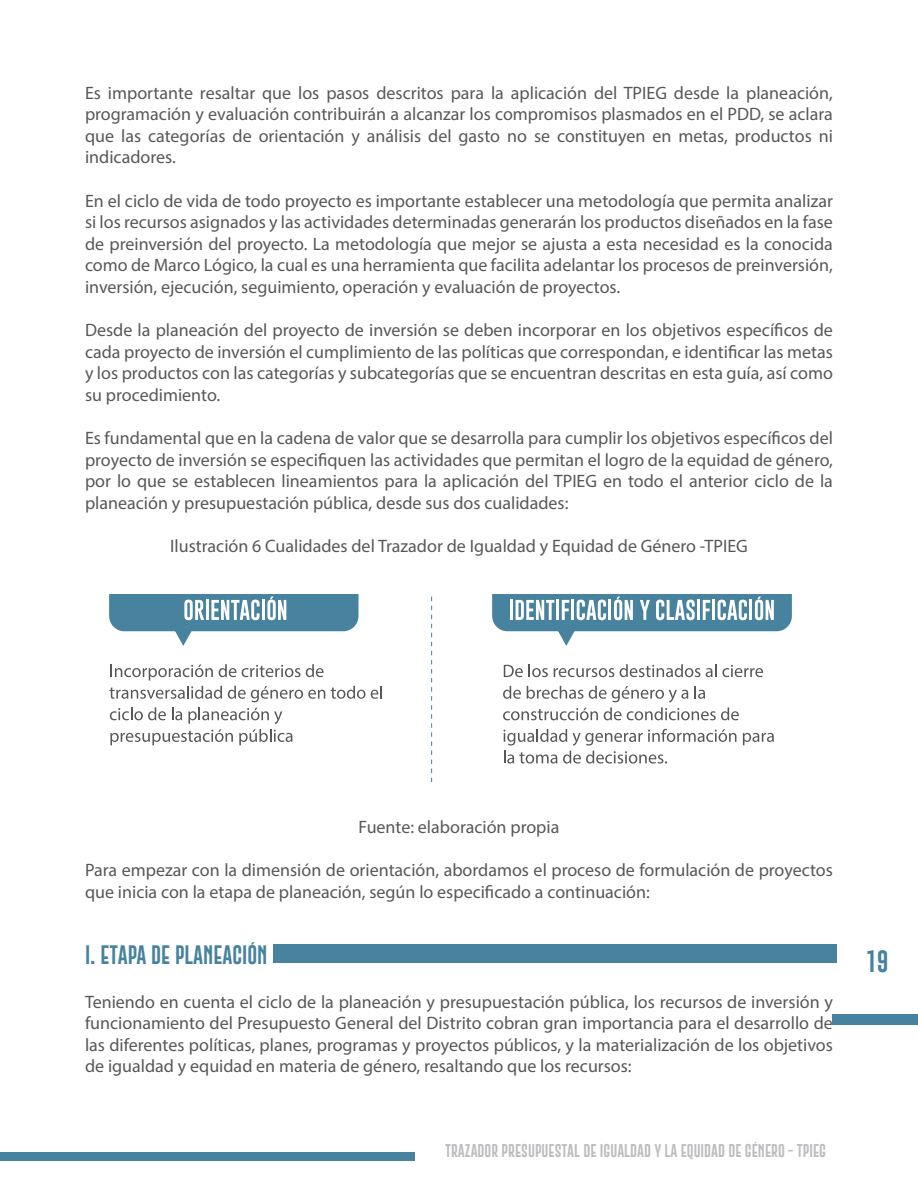
<style>
.page{position:relative;width:918px;height:1188px;background:#fff}
.page>*{position:absolute;margin:0;border:0;box-sizing:border-box;transform-origin:0 0}
.t1{font:22.5px "Gobold Extra 2";color:#47839e}
.t2{font:19.5px "Gobold Extra 2";color:#47839e}
.t3{font:18px/21.6px "Myriad Pro";color:#57585a;text-align:justify}
.t4{font:13.5px "Gobold Extra 2";color:#bcbdc0}
</style>
<div class="page">
<div style="left:0;top:1152px;width:415px;height:9px;background:#47839e"></div>
<div style="left:833px;top:1014px;width:85px;height:11px;background:#47839e"></div>
<svg style="left:331px;top:686px;width:34px;height:13px"></svg>
<svg style="left:371px;top:686px;width:11px;height:13px"></svg>
<svg style="left:109px;top:664px;width:216px;height:81px"></svg>
<svg style="left:504px;top:665px;width:19px;height:12px"></svg>
<svg style="left:529px;top:664px;width:19px;height:13px"></svg>
<svg style="left:554px;top:668px;width:60px;height:9px"></svg>
<svg style="left:620px;top:664px;width:80px;height:13px"></svg>
<svg style="left:706px;top:664px;width:57px;height:13px"></svg>
<svg style="left:503px;top:686px;width:236px;height:34px"></svg>
<svg style="left:743px;top:733px;width:31px;height:12px"></svg>
<svg style="left:504px;top:729px;width:232px;height:35px"></svg>
<svg style="left:109px;top:594px;width:249px;height:52px"></svg>
<svg style="left:492px;top:594px;width:300px;height:52px"></svg>
<svg style="left:431px;top:597px;width:1px;height:185px"></svg>
<div style="left:273px;top:944px;width:564px;height:19px;background:#47839e"></div>
<p class="t3" style="left:85px;top:81px;width:749px">Es importante resaltar que los pasos descritos para la aplicación del TPIEG desde la planeación, programación y evaluación contribuirán a alcanzar los compromisos plasmados en el PDD, se aclara que las categorías de orientación y análisis del gasto no se constituyen en metas, productos ni indicadores.</p>
<p class="t3" style="left:85px;top:189px;width:749px">En el ciclo de vida de todo proyecto es importante establecer una metodología que permita analizar si los recursos asignados y las actividades determinadas generarán los productos diseñados en la fase de preinversión del proyecto. La metodología que mejor se ajusta a esta necesidad es la conocida como de Marco Lógico, la cual es una herramienta que facilita adelantar los procesos de preinversión, inversión, ejecución, seguimiento, operación y evaluación de proyectos.</p>
<p class="t3" style="left:85px;top:319px;width:749px">Desde la planeación del proyecto de inversión se deben incorporar en los objetivos específicos de cada proyecto de inversión el cumplimiento de las políticas que correspondan, e identificar las metas y los productos con las categorías y subcategorías que se encuentran descritas en esta guía, así como su procedimiento.</p>
<p class="t3" style="left:85px;top:427px;width:749px">Es fundamental que en la cadena de valor que se desarrolla para cumplir los objetivos específicos del proyecto de inversión se especifiquen las actividades que permitan el logro de la equidad de género, por lo que se establecen lineamientos para la aplicación del TPIEG en todo el anterior ciclo de la planeación y presupuestación pública, desde sus dos cualidades:</p>
<p class="t3" style="left:170px;top:535px;width:579px">Ilustración 6 Cualidades del Trazador de Igualdad y Equidad de Género -TPIEG</p>
<p class="t3" style="left:359px;top:816px;width:202px">Fuente: elaboración propia</p>
<p class="t3" style="left:85px;top:859px;width:749px">Para empezar con la dimensión de orientación, abordamos el proceso de formulación de proyectos que inicia con la etapa de planeación, según lo especificado a continuación:</p>
<p class="t2" style="left:85px;top:942px;width:184px">I. ETAPA DE PLANEACIÓN</p>
<p class="t3" style="left:85px;top:990px;width:749px">Teniendo en cuenta el ciclo de la planeación y presupuestación pública, los recursos de inversión y funcionamiento del Presupuesto General del Distrito cobran gran importancia para el desarrollo de las diferentes políticas, planes, programas y proyectos públicos, y la materialización de los objetivos de igualdad y equidad en materia de género, resaltando que los recursos:</p>
<p class="t4" style="left:445px;top:1142px;width:383px">TRAZADOR PRESUPUESTAL DE IGUALDAD Y LA EQUIDAD DE GÉNERO - TPIEG</p>
<p class="t1" style="left:865px;top:946px;width:25px">19</p>
</div>
